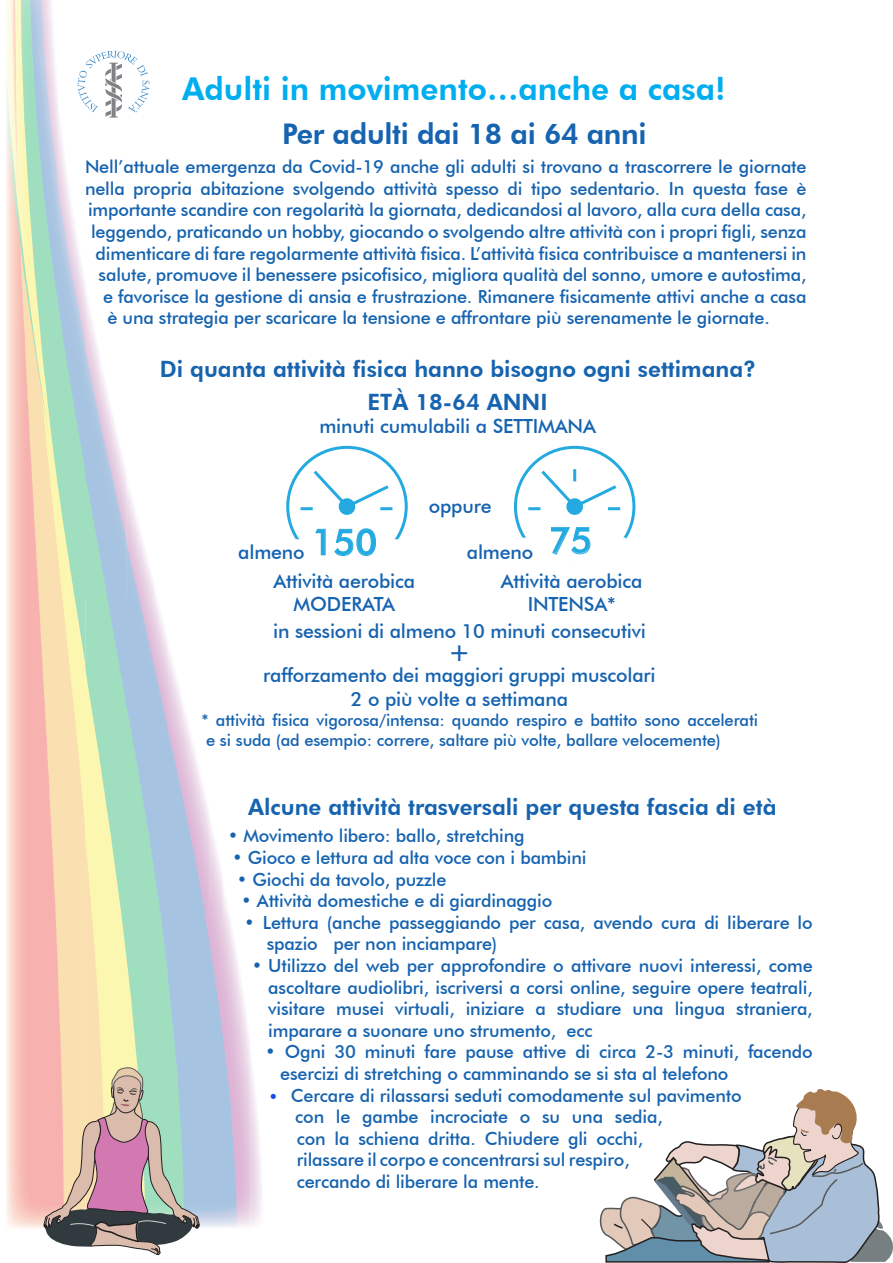
<style>
.page{position:relative;width:893px;height:1263px;background:#fff}
.page>*{position:absolute;margin:0;border:0;box-sizing:border-box;transform-origin:0 0}
.t1{font:500 36px "Futura BT";color:#24aae1}
.t2{font:800 31.5px "Futura BT";color:#00aeef}
.t3{font:800 30px "Futura BT";color:#174de0}
.t4{font:800 28.5px "Futura BT";letter-spacing:-.01em;color:#1663b0}
.t5{font:500 27px "Futura BT";color:#1663b0}
.t6{font:800 22.5px "Futura BT";color:#1663b0}
.t7{font:500 19.5px "Futura BT";letter-spacing:-.01em;color:#1663b0}
.t8{font:500 18px/21.6px "Futura BT";letter-spacing:-.01em;color:#1663b0}
.t9{font:500 16.5px/19.8px "Futura BT";letter-spacing:-.01em;color:#1663b0}
</style>
<div class="page">
<svg style="left:77px;top:51px;width:73px;height:67px"></svg>
<img style="left:6px;top:280px;width:79px;height:948px">
<img style="left:6px;top:0;width:52px;height:280px">
<img style="left:58px;top:174px;width:26px;height:106px">
<img style="left:85px;top:597px;width:83px;height:452px">
<img style="left:85px;top:386px;width:42px;height:211px">
<img style="left:85px;top:289px;width:14px;height:97px">
<img style="left:127px;top:491px;width:27px;height:106px">
<img style="left:168px;top:914px;width:82px;height:313px">
<img style="left:168px;top:702px;width:41px;height:212px">
<div style="left:286px;top:446px;width:122px;height:121px;border:3px solid #24aae1;border-radius:50%"></div>
<div style="left:339px;top:498px;width:16px;height:17px;border:3px solid #24aae1;border-radius:50%"></div>
<svg style="left:298px;top:467px;width:97px;height:45px"></svg>
<div style="left:294px;top:539px;width:107px;height:30px;background:#fff"></div>
<div style="left:514px;top:446px;width:121px;height:121px;border:3px solid #24aae1;border-radius:50%"></div>
<div style="left:519px;top:538px;width:107px;height:30px;background:#fff"></div>
<div style="left:566px;top:498px;width:17px;height:17px;border:3px solid #24aae1;border-radius:50%"></div>
<svg style="left:525px;top:466px;width:98px;height:46px"></svg>
<svg style="left:43px;top:1049px;width:157px;height:206px"></svg>
<svg style="left:600px;top:1089px;width:293px;height:174px"></svg>
<p class="t2" style="left:182px;top:70px;width:545px">Adulti in movimento…anche a casa!</p>
<p class="t4" style="left:282px;top:116px;width:366px">Per adulti dai 18 ai 64 anni</p>
<p class="t8" style="left:85px;top:156px;width:723px">Nell’attuale emergenza da Covid-19 anche gli adulti si trovano a trascorrere le giornate</p>
<p class="t8" style="left:85px;top:177px;width:723px">nella propria abitazione svolgendo attività spesso di tipo sedentario. In questa fase è</p>
<p class="t8" style="left:88px;top:199px;width:720px">importante scandire con regolarità la giornata, dedicandosi al lavoro, alla cura della casa,</p>
<p class="t8" style="left:91px;top:221px;width:717px">leggendo, praticando un hobby, giocando o svolgendo altre attività con i propri figli, senza</p>
<p class="t8" style="left:96px;top:242px;width:712px">dimenticare di fare regolarmente attività fisica. L’attività fisica contribuisce a mantenersi in</p>
<p class="t8" style="left:99px;top:264px;width:709px">salute, promuove il benessere psicofisico, migliora qualità del sonno, umore e autostima,</p>
<p class="t8" style="left:103px;top:285px;width:705px">e favorisce la gestione di ansia e frustrazione. Rimanere fisicamente attivi anche a casa</p>
<p class="t8" style="left:108px;top:307px;width:664px">è una strategia per scaricare la tensione e affrontare più serenamente le giornate.</p>
<p class="t6" style="left:160px;top:356px;width:598px">Di quanta attività fisica hanno bisogno ogni settimana?</p>
<p class="t6" style="left:367px;top:388px;width:182px">ETÀ 18-64 ANNI</p>
<p class="t7" style="left:319px;top:414px;width:278px">minuti cumulabili a SETTIMANA</p>
<p class="t7" style="left:429px;top:494px;width:64px">oppure</p>
<h1 class="t1" style="left:549px;top:518px;width:45px">75</h1>
<h1 class="t1" style="left:312px;top:520px;width:67px">150</h1>
<p class="t7" style="left:273px;top:569px;width:143px">Attività aerobica</p>
<p class="t7" style="left:294px;top:592px;width:103px">MODERATA</p>
<p class="t7" style="left:238px;top:540px;width:68px">almeno</p>
<p class="t7" style="left:467px;top:540px;width:68px">almeno</p>
<p class="t7" style="left:501px;top:569px;width:143px">Attività aerobica</p>
<p class="t7" style="left:528px;top:592px;width:90px">INTENSA*</p>
<p class="t7" style="left:273px;top:619px;width:374px">in sessioni di almeno 10 minuti consecutivi</p>
<p class="t5" style="left:448px;top:635px;width:24px">+</p>
<p class="t7" style="left:263px;top:663px;width:394px">rafforzamento dei maggiori gruppi muscolari</p>
<p class="t7" style="left:351px;top:687px;width:219px">2 o più volte a settimana</p>
<p class="t9" style="left:202px;top:710px;width:558px">* attività fisica vigorosa/intensa: quando respiro e battito sono accelerati e si suda (ad esempio: correre, saltare più volte, ballare velocemente)</p>
<p class="t6" style="left:248px;top:793px;width:530px">Alcune attività trasversali per questa fascia di età</p>
<p class="t8" style="left:228px;top:825px;width:298px">• Movimento libero: ballo, stretching</p>
<p class="t8" style="left:232px;top:847px;width:356px">• Gioco e lettura ad alta voce con i bambini</p>
<p class="t8" style="left:237px;top:868px;width:211px">• Giochi da tavolo, puzzle</p>
<p class="t8" style="left:241px;top:890px;width:313px">• Attività domestiche e di giardinaggio</p>
<p class="t8" style="left:267px;top:911px;width:547px;text-indent:-22px">• Lettura (anche passeggiando per casa, avendo cura di liberare lo spazio per non inciampare)</p>
<p class="t8" style="left:268px;top:955px;width:546px;text-align:justify;text-indent:-16px">• Utilizzo del web per approfondire o attivare nuovi interessi, come ascoltare audiolibri, iscriversi a corsi online, seguire opere teatrali, visitare musei virtuali, iniziare a studiare una lingua straniera, imparare a suonare uno strumento, ecc</p>
<p class="t8" style="left:280px;top:1041px;width:534px;text-indent:-15px">• Ogni 30 minuti fare pause attive di circa 2-3 minuti, facendo esercizi di stretching o camminando se si sta al telefono</p>
<p class="t8" style="left:291px;top:1084px;width:452px">Cercare di rilassarsi seduti comodamente sul pavimento</p>
<p class="t8" style="left:295px;top:1106px;width:369px">con le gambe incrociate o su una sedia, con la schiena dritta. Chiudere gli occhi, rilassare il corpo e concentrarsi sul respiro, cercando di liberare la mente.</p>
<p class="t3" style="left:269px;top:1070px;width:11px">.</p>
</div>
